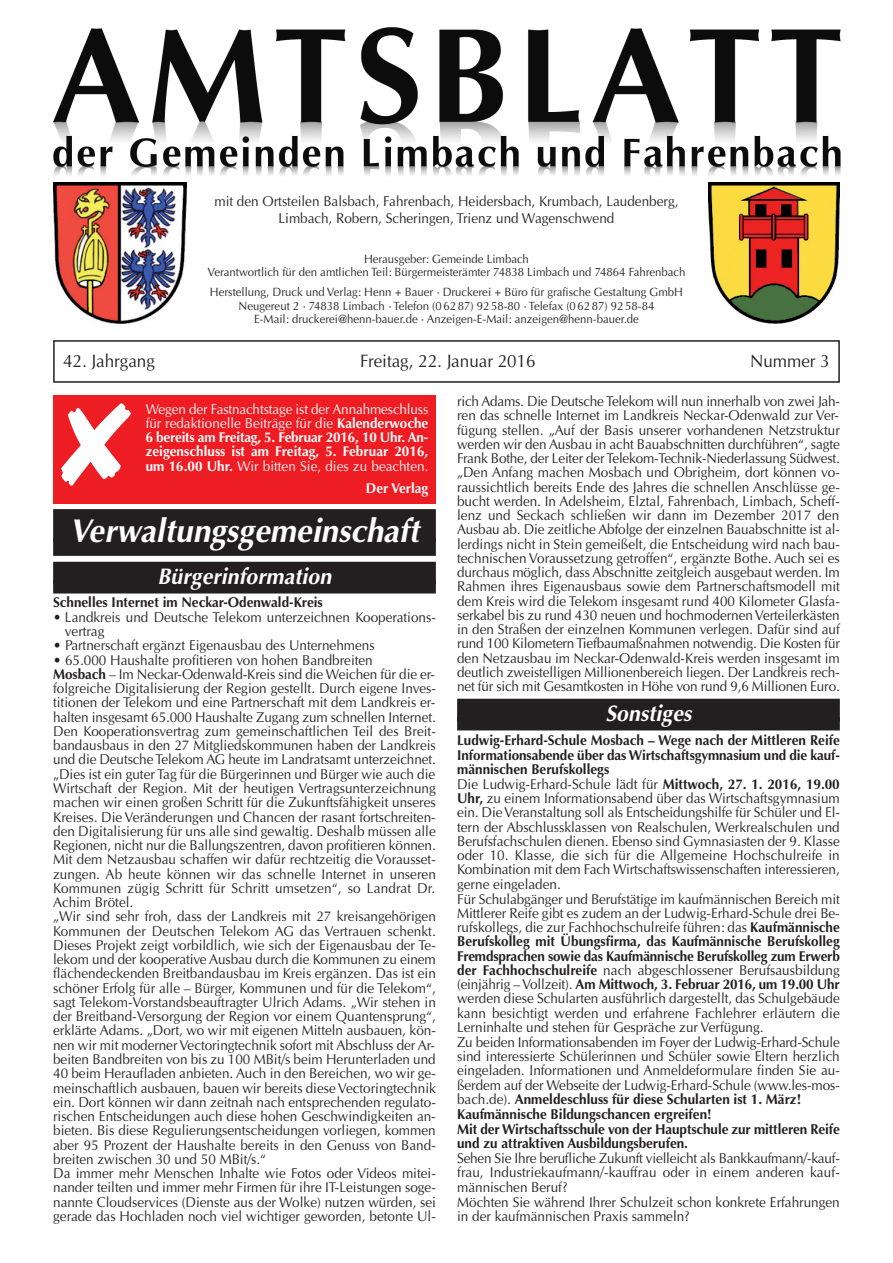
<style>
.page{position:relative;width:893px;height:1263px;background:#fff}
.page>*{position:absolute;margin:0;border:0;box-sizing:border-box;transform-origin:0 0}
.t1{font:italic 700 33px "Optima";color:#fff;scale:.95 1}
.t2{font:italic 700 22.5px "Optima";color:#fff;scale:.95 1}
.t3{font:18px "Optima";color:#231f20;scale:.95 1}
.t4{font:14.25px/14.2px "Optima";color:#231f20;scale:.95 1}
.t5{font:700 14.25px/14.2px "Optima";color:#fff;text-align:justify;scale:.95 1}
.t6{font:700 14.25px "Optima";color:#231f20;scale:.95 1}
.t7{font:12px/13.5px "Optima";color:#231f20;text-align:center;scale:.95 1}
.s1{font-weight:400}
.s2{font-weight:700}
</style>
<div class="page">
<img style="left:53px;top:27px;width:788px;height:156px">
<div style="left:53px;top:340px;width:787px;height:43px;border:2px solid #231f20"></div>
<img style="left:54px;top:183px;width:132px;height:140px">
<img style="left:708px;top:183px;width:131px;height:140px">
<div style="left:53px;top:509px;width:383px;height:33px;background:#231f20"></div>
<div style="left:53px;top:538px;width:383px;height:18px;background:#231f20"></div>
<div style="left:53px;top:562px;width:383px;height:22px;background:#231f20"></div>
<div style="left:53px;top:580px;width:383px;height:13px;background:#231f20"></div>
<div style="left:457px;top:699px;width:383px;height:22px;background:#231f20"></div>
<div style="left:457px;top:717px;width:383px;height:13px;background:#231f20"></div>
<div style="left:53px;top:395px;width:383px;height:109px;background:#ee1d23"></div>
<svg style="left:61px;top:403px;width:70px;height:83px"></svg>
<p class="t4" style="left:214px;top:195px;width:490px;line-height:16.5px;text-align:center">mit den Ortsteilen Balsbach, Fahrenbach, Heidersbach, Krumbach, Laudenberg,<br>Limbach, Robern, Scheringen, Trienz und Wagenschwend</p>
<p class="t7" style="left:208px;top:253px;width:505px">Herausgeber: Gemeinde Limbach<br>Verantwortlich für den amtlichen Teil: Bürgermeisterämter 74838 Limbach und 74864 Fahrenbach</p>
<p class="t7" style="left:210px;top:286px;width:500px">Herstellung, Druck und Verlag: Henn + Bauer · Druckerei + Büro für grafische Gestaltung GmbH<br>Neugereut 2 · 74838 Limbach · Telefon (0 62 87) 92 58-80 · Telefax (0 62 87) 92 58-84<br>E-Mail: druckerei@henn-bauer.de · Anzeigen-E-Mail: anzeigen@henn-bauer.de</p>
<p class="t3" style="left:63px;top:354px;width:98px">42. Jahrgang</p>
<p class="t3" style="left:360px;top:354px;width:186px">Freitag, 22. Januar 2016</p>
<p class="t3" style="left:750px;top:354px;width:85px">Nummer 3</p>
<p class="t5" style="left:146px;top:403px;width:299px"><span class="s1">Wegen der Fastnachtstage ist der Annahmeschluss für redaktionelle Beiträge für die</span> Kalenderwoche 6 bereits am Freitag, 5. Februar 2016, 10 Uhr. An&shy;zeigenschluss ist am Freitag, 5. Februar 2016, um 16.00 Uhr. <span class="s1">Wir bitten Sie, dies zu beachten.</span></p>
<p class="t5" style="left:366px;top:482px;width:67px">Der Verlag</p>
<h1 class="t1" style="left:70px;top:517px;width:376px">Verwaltungsgemeinschaft</h1>
<h2 class="t2" style="left:157px;top:567px;width:189px">Bürgerinformation</h2>
<p class="t6" style="left:53px;top:596px;width:285px">Schnelles Internet im Neckar-Odenwald-Kreis</p>
<p class="t4" style="left:65px;top:611px;width:392px;text-indent:-12px">• Landkreis und Deutsche Telekom unterzeichnen Kooperations&shy;vertrag</p>
<p class="t4" style="left:53px;top:640px;width:340px">• Partnerschaft ergänzt Eigenausbau des Unternehmens</p>
<p class="t4" style="left:53px;top:654px;width:405px">• 65.000 Haushalte profitieren von hohen Bandbreiten<br><span class="s2">Mosbach</span> – Im Neckar-Odenwald-Kreis sind die Weichen für die er&shy;folgreiche Digitalisierung der Region gestellt. Durch eigene Inves&shy;titionen der Telekom und eine Partnerschaft mit dem Landkreis er&shy;halten insgesamt 65.000 Haushalte Zugang zum schnellen Internet.<br>Den Kooperationsvertrag zum gemeinschaftlichen Teil des Breit&shy;bandausbaus in den 27 Mitgliedskommunen haben der Landkreis und die Deutsche Telekom AG heute im Landratsamt unterzeichnet. „Dies ist ein guter Tag für die Bürgerinnen und Bürger wie auch die Wirtschaft der Region. Mit der heutigen Vertragsunterzeichnung machen wir einen großen Schritt für die Zukunftsfähigkeit unseres Kreises. Die Veränderungen und Chancen der rasant fortschreiten&shy;den Digitalisierung für uns alle sind gewaltig. Deshalb müssen alle Regionen, nicht nur die Ballungszentren, davon profitieren können.<br>Mit dem Netzausbau schaffen wir dafür rechtzeitig die Vorausset&shy;zungen. Ab heute können wir das schnelle Internet in unseren Kommunen zügig Schritt für Schritt umsetzen“, so Landrat Dr.<br>Achim Brötel.<br>„Wir sind sehr froh, dass der Landkreis mit 27 kreisangehörigen Kommunen der Deutschen Telekom AG das Vertrauen schenkt.<br>Dieses Projekt zeigt vorbildlich, wie sich der Eigenausbau der Te&shy;lekom und der kooperative Ausbau durch die Kommunen zu einem flächendeckenden Breitbandausbau im Kreis ergänzen. Das ist ein schöner Erfolg für alle – Bürger, Kommunen und für die Telekom“, sagt Telekom-Vorstandsbeauftragter Ulrich Adams. „Wir stehen in der Breitband-Versorgung der Region vor einem Quantensprung“, erklärte Adams. „Dort, wo wir mit eigenen Mitteln ausbauen, kön&shy;nen wir mit moderner Vectoringtechnik sofort mit Abschluss der Ar&shy;beiten Bandbreiten von bis zu 100 MBit/s beim Herunterladen und 40 beim Heraufladen anbieten. Auch in den Bereichen, wo wir ge&shy;meinschaftlich ausbauen, bauen wir bereits diese Vectoringtechnik ein. Dort können wir dann zeitnah nach entsprechenden regulato&shy;rischen Entscheidungen auch diese hohen Geschwindigkeiten an&shy;bieten. Bis diese Regulierungsentscheidungen vorliegen, kommen aber 95 Prozent der Haushalte bereits in den Genuss von Band&shy;breiten zwischen 30 und 50 MBit/s.“<br>Da immer mehr Menschen Inhalte wie Fotos oder Videos mitei&shy;nander teilten und immer mehr Firmen für ihre IT-Leistungen soge&shy;nannte Cloudservices (Dienste aus der Wolke) nutzen würden, sei gerade das Hochladen noch viel wichtiger geworden, betonte Ul-</p>
<p class="t4" style="left:457px;top:396px;width:404px;text-align:justify">rich Adams. Die Deutsche Telekom will nun innerhalb von zwei Jah&shy;ren das schnelle Internet im Landkreis Neckar-Odenwald zur Ver&shy;fügung stellen. „Auf der Basis unserer vorhandenen Netzstruktur werden wir den Ausbau in acht Bauabschnitten durchführen“, sagte Frank Bothe, der Leiter der Telekom-Technik-Niederlassung Südwest. „Den Anfang machen Mosbach und Obrigheim, dort können vo&shy;raussichtlich bereits Ende des Jahres die schnellen Anschlüsse ge&shy;bucht werden. In Adelsheim, Elztal, Fahrenbach, Limbach, Scheff&shy;lenz und Seckach schließen wir dann im Dezember 2017 den Ausbau ab. Die zeitliche Abfolge der einzelnen Bauabschnitte ist al&shy;lerdings nicht in Stein gemeißelt, die Entscheidung wird nach bau&shy;technischen Voraussetzung getroffen“, ergänzte Bothe. Auch sei es durchaus möglich, dass Abschnitte zeitgleich ausgebaut werden. Im Rahmen ihres Eigenausbaus sowie dem Partnerschaftsmodell mit dem Kreis wird die Telekom insgesamt rund 400 Kilometer Glasfa&shy;serkabel bis zu rund 430 neuen und hochmodernen Verteilerkästen in den Straßen der einzelnen Kommunen verlegen. Dafür sind auf rund 100 Kilometern Tiefbaumaßnahmen notwendig. Die Kosten für den Netzausbau im Neckar-Odenwald-Kreis werden insgesamt im deutlich zweistelligen Millionenbereich liegen. Der Landkreis rech&shy;net für sich mit Gesamtkosten in Höhe von rund 9,6 Millionen Euro.</p>
<h2 class="t2" style="left:605px;top:704px;width:96px">Sonstiges</h2>
<p class="t4" style="left:457px;top:734px;width:404px"><span class="s2">Ludwig-Erhard-Schule Mosbach – Wege nach der Mittleren Reife Informationsabende über das Wirtschaftsgymnasium und die kauf&shy;männischen Berufskollegs<br></span>Die Ludwig-Erhard-Schule lädt für <span class="s2">Mittwoch, 27. 1. 2016, 19.00<br>Uhr,</span> zu einem Informationsabend über das Wirtschaftsgymnasium ein. Die Veranstaltung soll als Entscheidungshilfe für Schüler und El&shy;tern der Abschlussklassen von Realschulen, Werkrealschulen und Berufsfachschulen dienen. Ebenso sind Gymnasiasten der 9. Klasse oder 10. Klasse, die sich für die Allgemeine Hochschulreife in Kombination mit dem Fach Wirtschaftswissenschaften interessieren, gerne eingeladen.<br>Für Schulabgänger und Berufstätige im kaufmännischen Bereich mit Mittlerer Reife gibt es zudem an der Ludwig-Erhard-Schule drei Be&shy;rufskollegs, die zur Fachhochschulreife führen: das <span class="s2">Kaufmännische Berufskolleg mit Übungsfirma, das Kaufmännische Berufskolleg Fremdsprachen sowie das Kaufmännische Berufskolleg zum Erwerb der Fachhochschulreife</span> nach abgeschlossener Berufsausbildung (einjährig – Vollzeit). <span class="s2">Am Mittwoch, 3. Februar 2016, um 19.00 Uhr </span>werden diese Schularten ausführlich dargestellt, das Schulgebäude kann besichtigt werden und erfahrene Fachlehrer erläutern die Lerninhalte und stehen für Gespräche zur Verfügung.<br>Zu beiden Informationsabenden im Foyer der Ludwig-Erhard-Schule sind interessierte Schülerinnen und Schüler sowie Eltern herzlich eingeladen. Informationen und Anmeldeformulare finden Sie au&shy;ßerdem auf der Webseite der Ludwig-Erhard-Schule (www.les-mos&shy;bach.de). <span class="s2">Anmeldeschluss für diese Schularten ist 1. März!<br>Kaufmännische Bildungschancen ergreifen!<br>Mit der Wirtschaftsschule von der Hauptschule zur mittleren Reife und zu attraktiven Ausbildungsberufen.</span></p>
<p class="t4" style="left:457px;top:1152px;width:404px">Sehen Sie Ihre berufliche Zukunft vielleicht als Bankkaufmann/-kauf&shy;frau, Industriekaufmann/-kauffrau oder in einem anderen kauf&shy;männischen Beruf?<br>Möchten Sie während Ihrer Schulzeit schon konkrete Erfahrungen in der kaufmännischen Praxis sammeln?</p>
</div>
